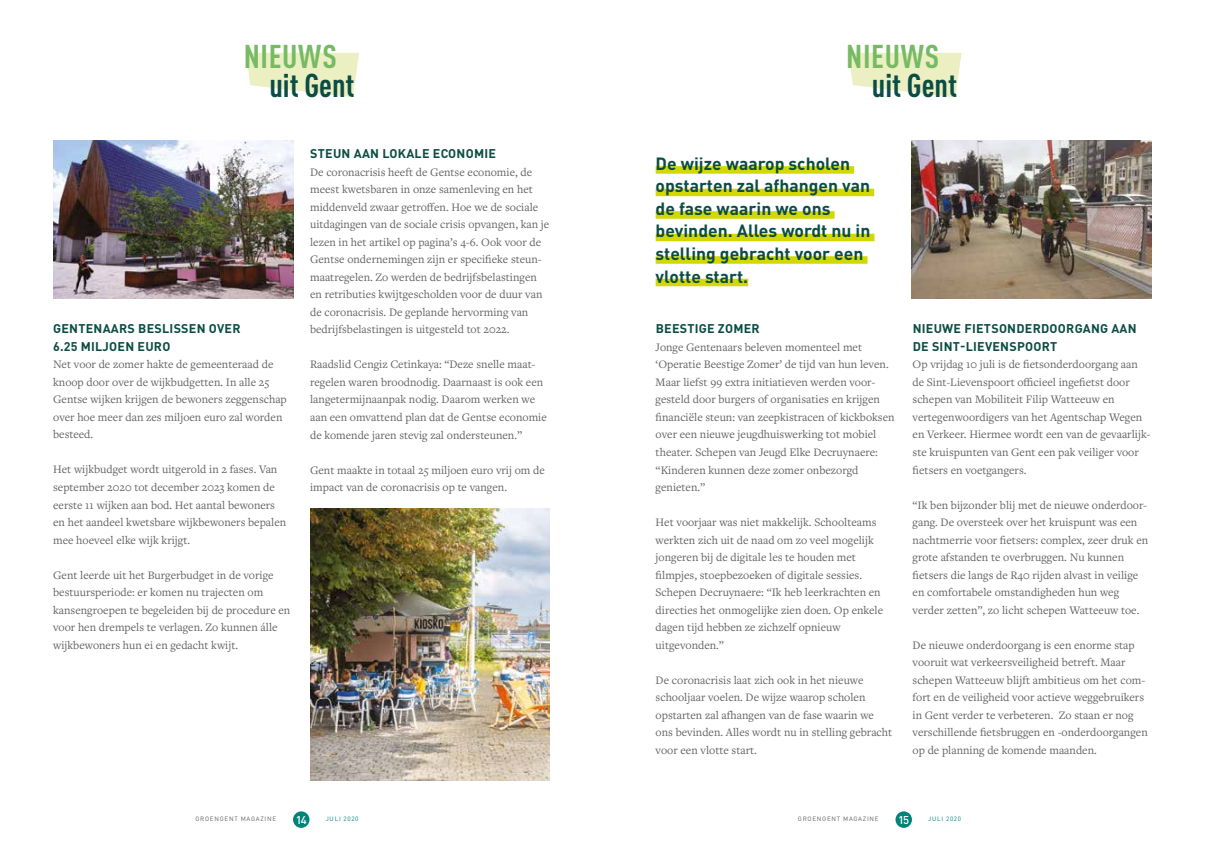
<style>
.page{position:relative;width:1205px;height:851px;background:#fff}
.page>*{position:absolute;margin:0;border:0;box-sizing:border-box;transform-origin:0 0}
.t1{font:700 condensed 32.5px "DIN Pro";color:#0b4d44}
.t2{font:700 condensed 32.5px "DIN Pro";letter-spacing:.02em;color:#76bb64}
.t3{font:700 17.5px/22.5px "DIN Pro";color:#0b4d44}
.t4{font:700 12.5px/17.5px "DIN Pro";letter-spacing:.02em;color:#0b4d44}
.t5{font:11.88px/17.5px "Freight Text Pro";color:#636362}
.t6{font:500 11.25px "DIN Pro";color:#fff}
.t7{font:6.25px "DIN Pro";letter-spacing:.12em;color:#636362}
.t8{font:6.25px "DIN Pro";letter-spacing:.11em;color:#008379}
</style>
<div class="page">
<svg style="left:246px;top:53px;width:113px;height:44px"></svg>
<svg style="left:848px;top:53px;width:113px;height:44px"></svg>
<img style="left:912px;top:141px;width:240px;height:157px">
<img style="left:53px;top:141px;width:240px;height:157px">
<div style="left:656px;top:166px;width:198px;height:8px;background:#d3d802"></div>
<div style="left:656px;top:189px;width:218px;height:7px;background:#d3d802"></div>
<div style="left:656px;top:211px;width:178px;height:8px;background:#d3d802"></div>
<div style="left:656px;top:234px;width:218px;height:7px;background:#d3d802"></div>
<div style="left:656px;top:256px;width:211px;height:8px;background:#d3d802"></div>
<div style="left:656px;top:279px;width:92px;height:7px;background:#d3d802"></div>
<img style="left:310px;top:508px;width:239px;height:272px">
<div style="left:293px;top:811px;width:16px;height:16px;background:#008379;border-radius:50%"></div>
<div style="left:895px;top:811px;width:17px;height:16px;background:#008379;border-radius:50%"></div>
<h1 class="t2" style="left:244px;top:32px;width:95px">NIEUWS</h1>
<h1 class="t1" style="left:269px;top:60px;width:87px">uit Gent</h1>
<p class="t4" style="left:53px;top:319px;width:189px">GENTENAARS BESLISSEN OVER<br>6.25 MILJOEN EURO</p>
<p class="t5" style="left:53px;top:355px;width:235px">Net voor de zomer hakte de gemeenteraad de knoop door over de wijkbudgetten. In alle 25<br>Gentse wijken krijgen de bewoners zeggenschap over hoe meer dan zes miljoen euro zal worden besteed.</p>
<p class="t5" style="left:53px;top:460px;width:235px">Het wijkbudget wordt uitgerold in 2 fases. Van september 2020 tot december 2023 komen de eerste 11 wijken aan bod. Het aantal bewoners en het aandeel kwetsbare wijkbewoners bepalen mee hoeveel elke wijk krijgt.</p>
<p class="t5" style="left:53px;top:565px;width:239px">Gent leerde uit het Burgerbudget in de vorige bestuursperiode: er komen nu trajecten om kansengroepen te begeleiden bij de procedure en voor hen drempels te verlagen. Zo kunnen álle wijkbewoners hun ei en gedacht kwijt.</p>
<p class="t4" style="left:310px;top:144px;width:187px">STEUN AAN LOKALE ECONOMIE</p>
<p class="t5" style="left:310px;top:163px;width:241px">De coronacrisis heeft de Gentse economie, de meest kwetsbaren in onze samenleving en het middenveld zwaar getroffen. Hoe we de sociale uitdagingen van de sociale crisis opvangen, kan je lezen in het artikel op pagina’s 4-6. Ook voor de Gentse ondernemingen zijn er specifieke steun&shy;maatregelen. Zo werden de bedrijfsbelastingen en retributies kwijtgescholden voor de duur van de coronacrisis. De geplande hervorming van bedrijfsbelastingen is uitgesteld tot 2022.</p>
<p class="t5" style="left:310px;top:355px;width:238px">Raadslid Cengiz Cetinkaya: “Deze snelle maat&shy;regelen waren broodnodig. Daarnaast is ook een langetermijnaanpak nodig. Daarom werken we aan een omvattend plan dat de Gentse economie de komende jaren stevig zal ondersteunen.”</p>
<p class="t5" style="left:310px;top:460px;width:236px">Gent maakte in totaal 25 miljoen euro vrij om de impact van de coronacrisis op te vangen.</p>
<h1 class="t2" style="left:846px;top:32px;width:95px">NIEUWS</h1>
<h1 class="t1" style="left:872px;top:60px;width:87px">uit Gent</h1>
<h2 class="t3" style="left:656px;top:152px;width:216px">De wijze waarop scholen opstarten zal afhangen van de fase waarin we ons bevinden. Alles wordt nu in stelling gebracht voor een vlotte start.</h2>
<p class="t4" style="left:656px;top:319px;width:106px">BEESTIGE ZOMER</p>
<p class="t5" style="left:656px;top:338px;width:240px">Jonge Gentenaars beleven momenteel met ‘Operatie Beestige Zomer’ de tijd van hun leven.<br>Maar liefst 99 extra initiatieven werden voor&shy;gesteld door burgers of organisaties en krijgen financiële steun: van zeepkistracen of kickboksen over een nieuwe jeugdhuiswerking tot mobiel theater. Schepen van Jeugd Elke Decruynaere: “Kinderen kunnen deze zomer onbezorgd genieten.”</p>
<p class="t5" style="left:656px;top:513px;width:229px">Het voorjaar was niet makkelijk. Schoolteams werkten zich uit de naad om zo veel mogelijk jongeren bij de digitale les te houden met filmpjes, stoepbezoeken of digitale sessies.<br>Schepen Decruynaere: “Ik heb leerkrachten en directies het onmogelijke zien doen. Op enkele dagen tijd hebben ze zichzelf opnieuw uitgevonden.”</p>
<p class="t5" style="left:656px;top:670px;width:238px">De coronacrisis laat zich ook in het nieuwe schooljaar voelen. De wijze waarop scholen opstarten zal afhangen van de fase waarin we ons bevinden. Alles wordt nu in stelling gebracht voor een vlotte start.</p>
<p class="t4" style="left:912px;top:319px;width:226px">NIEUWE FIETSONDERDOORGANG AAN<br>DE SINT-LIEVENSPOORT</p>
<p class="t5" style="left:912px;top:355px;width:239px">Op vrijdag 10 juli is de fietsonderdoorgang aan de Sint-Lievenspoort officieel ingefietst door schepen van Mobiliteit Filip Watteeuw en vertegenwoordigers van het Agentschap Wegen en Verkeer. Hiermee wordt een van de gevaarlijk&shy;ste kruispunten van Gent een pak veiliger voor fietsers en voetgangers.</p>
<p class="t5" style="left:912px;top:495px;width:237px">“Ik ben bijzonder blij met de nieuwe onderdoor&shy;gang. De oversteek over het kruispunt was een nachtmerrie voor fietsers: complex, zeer druk en grote afstanden te overbruggen. Nu kunnen fietsers die langs de R40 rijden alvast in veilige en comfortabele omstandigheden hun weg verder zetten”, zo licht schepen Watteeuw toe.</p>
<p class="t5" style="left:912px;top:635px;width:237px">De nieuwe onderdoorgang is een enorme stap vooruit wat verkeersveiligheid betreft. Maar schepen Watteeuw blijft ambitieus om het com&shy;fort en de veiligheid voor actieve weggebruikers in Gent verder te verbeteren. Zo staan er nog verschillende fietsbruggen en -onderdoorgangen op de planning de komende maanden.</p>
<p class="t7" style="left:195px;top:813px;width:82px">GROENGENT MAGAZINE</p>
<p class="t6" style="left:296px;top:811px;width:12px">14</p>
<p class="t8" style="left:326px;top:813px;width:34px">JULI 2020</p>
<p class="t7" style="left:798px;top:813px;width:82px">GROENGENT MAGAZINE</p>
<p class="t6" style="left:898px;top:811px;width:12px">15</p>
<p class="t8" style="left:928px;top:813px;width:34px">JULI 2020</p>
</div>
